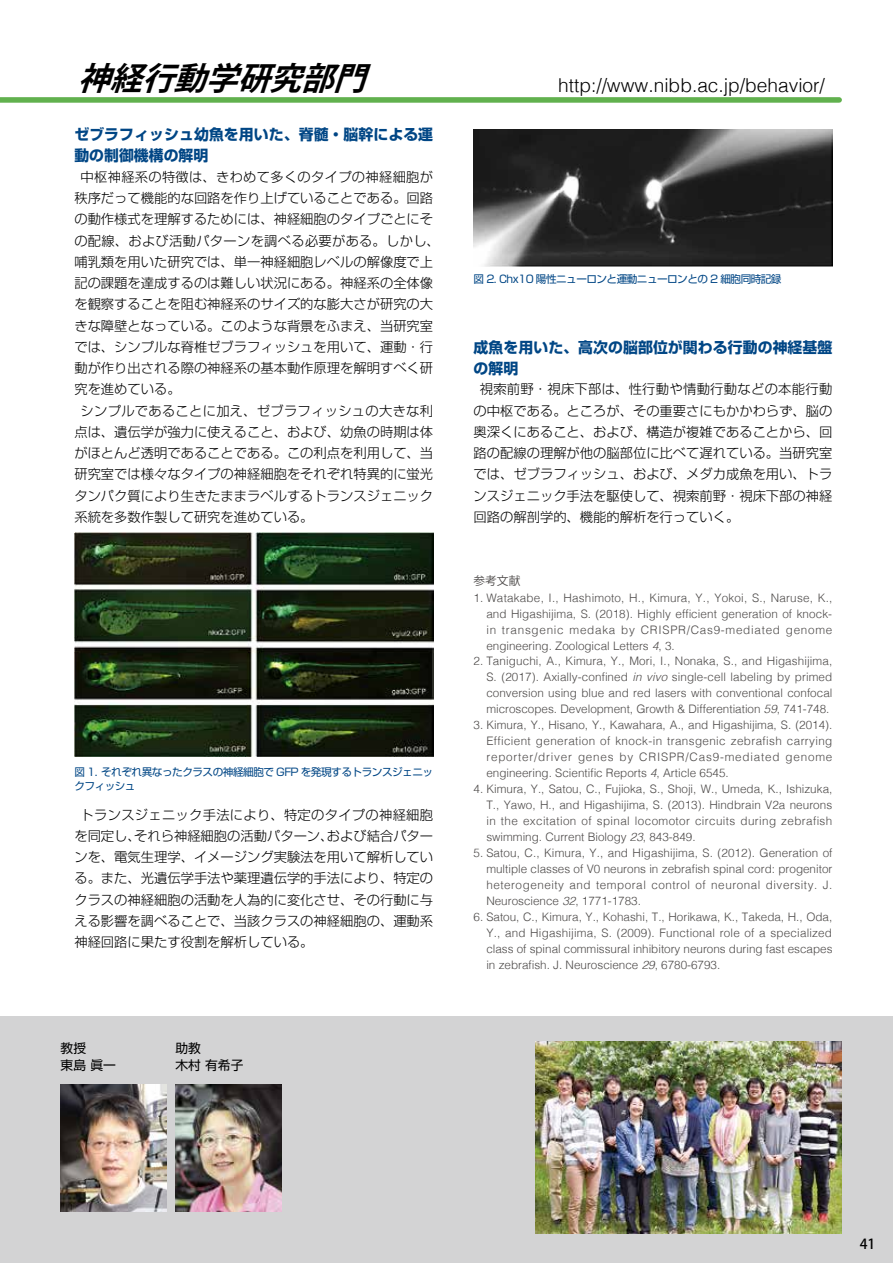
<style>
.page{position:relative;width:893px;height:1263px;background:#fff}
.page>*{position:absolute;margin:0;border:0;box-sizing:border-box;transform-origin:0 0}
.t1{font:italic 700 31.95px "Koz Go Pro";color:#000}
.t2{font:300 19.2px "Helvetica";color:#000}
.t3{font:700 14.85px/21.3px "Shin Go Pro";letter-spacing:.005em;color:#004685}
.t4{font:500 13.8px "Koz Go Pro";color:#000}
.t5{font:300 13.35px/21.3px "Shin Go Pro";color:#000;text-align:justify}
.t6{font:300 13.35px "Shin Go Pro";letter-spacing:.02em;color:#000}
.t7{font:12.75px/17px "Shin Go Pro";color:#000}
.t8{font:300 11.7px/15.9px "Helvetica";color:#4c4948;text-align:justify}
.t9{font:11.7px "Koz Go Pro";color:#4c4948}
.t10{font:10.65px/13.8px "Shin Go Pro";letter-spacing:-.05em;color:#004685}
.s1{font-style:italic}
</style>
<div class="page">
<div style="left:0;top:97px;width:839px;height:6px;background:#61b14e"></div>
<div style="left:0;top:1016px;width:893px;height:247px;background:#d3d3d4"></div>
<img style="left:536px;top:1042px;width:306px;height:191px">
<img style="left:61px;top:1084px;width:106px;height:128px">
<img style="left:74px;top:532px;width:359px;height:224px">
<img style="left:474px;top:129px;width:358px;height:137px">
<img style="left:175px;top:1084px;width:107px;height:128px">
<h1 class="t1" style="left:78px;top:57px;width:303px">神経行動学研究部門</h1>
<p class="t3" style="left:74px;top:122px;width:360px">ゼブラフィッシュ幼魚を用いた、脊髄・脳幹による運動の制御機構の解明</p>
<p class="t6" style="left:81px;top:166px;width:354px">中枢神経系の特徴は、きわめて多くのタイプの神経細胞が</p>
<p class="t5" style="left:74px;top:186px;width:360px">秩序だって機能的な回路を作り上げていることである。回路</p>
<p class="t5" style="left:74px;top:207px;width:360px">の動作様式を理解するためには、神経細胞のタイプごとにそ</p>
<p class="t6" style="left:74px;top:230px;width:367px">の配線、および活動パターンを調べる必要がある。しかし、</p>
<p class="t5" style="left:74px;top:249px;width:360px">哺乳類を用いた研究では、単一神経細胞レベルの解像度で上</p>
<p class="t5" style="left:74px;top:271px;width:360px">記の課題を達成するのは難しい状況にある。神経系の全体像</p>
<p class="t5" style="left:74px;top:292px;width:360px">を観察することを阻む神経系のサイズ的な膨大さが研究の大</p>
<p class="t5" style="left:74px;top:313px;width:360px">きな障壁となっている。このような背景をふまえ、当研究室</p>
<p class="t5" style="left:74px;top:335px;width:360px">では、シンプルな脊椎ゼブラフィッシュを用いて、運動・行</p>
<p class="t5" style="left:74px;top:356px;width:360px">動が作り出される際の神経系の基本動作原理を解明すべく研</p>
<p class="t5" style="left:74px;top:377px;width:108px">究を進めている。</p>
<p class="t6" style="left:81px;top:400px;width:354px">シンプルであることに加え、ゼブラフィッシュの大きな利</p>
<p class="t5" style="left:74px;top:420px;width:360px">点は、遺伝学が強力に使えること、および、幼魚の時期は体</p>
<p class="t5" style="left:74px;top:441px;width:360px">がほとんど透明であることである。この利点を利用して、当</p>
<p class="t5" style="left:74px;top:462px;width:360px">研究室では様々なタイプの神経細胞をそれぞれ特異的に蛍光</p>
<p class="t5" style="left:74px;top:483px;width:360px">タンパク質により生きたままラベルするトランスジェニック</p>
<p class="t5" style="left:74px;top:505px;width:241px">系統を多数作製して研究を進めている。</p>
<p class="t10" style="left:74px;top:764px;width:360px">図 1. それぞれ異なったクラスの神経細胞で GFP を発現するトランスジェニックフィッシュ</p>
<p class="t5" style="left:74px;top:802px;width:360px;text-indent:6px">トランスジェニック手法により、特定のタイプの神経細胞を同定し、それら神経細胞の活動パターン、および結合パターンを、電気生理学、イメージング実験法を用いて解析している。また、光遺伝学手法や薬理遺伝学的手法により、特定のクラスの神経細胞の活動を人為的に変化させ、その行動に与える影響を調べることで、当該クラスの神経細胞の、運動系神経回路に果たす役割を解析している。</p>
<p class="t7" style="left:61px;top:1038px;width:57px">教授<br>東島眞一</p>
<p class="t7" style="left:175px;top:1038px;width:70px">助教<br>木村有希子</p>
<h2 class="t2" style="left:558px;top:69px;width:268px">http://www.nibb.ac.jp/behavior/</h2>
<p class="t10" style="left:474px;top:271px;width:309px">図 2. Chx10 陽性ニューロンと運動ニューロンとの 2 細胞同時記録</p>
<p class="t3" style="left:474px;top:335px;width:360px">成魚を用いた、高次の脳部位が関わる行動の神経基盤の解明</p>
<p class="t5" style="left:474px;top:377px;width:360px;text-indent:6px">視索前野・視床下部は、性行動や情動行動などの本能行動の中枢である。ところが、その重要さにもかかわらず、脳の奥深くにあること、および、構造が複雑であることから、回路の配線の理解が他の脳部位に比べて遅れている。当研究室では、ゼブラフィッシュ、および、メダカ成魚を用い、トランスジェニック手法を駆使して、視索前野・視床下部の神経回路の解剖学的、機能的解析を行っていく。</p>
<p class="t9" style="left:474px;top:573px;width:48px">参考文献</p>
<p class="t8" style="left:486px;top:589px;width:348px;text-indent:-13px">1. Watakabe, I., Hashimoto, H., Kimura, Y., Yokoi, S., Naruse, K., and Higashijima, S. (2018). Highly efficient generation of knock&shy;in transgenic medaka by CRISPR/Cas9-mediated genome engineering. Zoological Letters <span class="s1">4</span>, 3.</p>
<p class="t8" style="left:486px;top:652px;width:348px;text-indent:-13px">2. Taniguchi, A., Kimura, Y., Mori, I., Nonaka, S., and Higashijima, S. (2017). Axially-confined <span class="s1">in vivo</span> single-cell labeling by primed conversion using blue and red lasers with conventional confocal microscopes. Development, Growth &amp; Differentiation <span class="s1">59</span>, 741-748.</p>
<p class="t8" style="left:486px;top:716px;width:348px;text-indent:-13px">3. Kimura, Y., Hisano, Y., Kawahara, A., and Higashijima, S. (2014).<br>Efficient generation of knock-in transgenic zebrafish carrying reporter/driver genes by CRISPR/Cas9-mediated genome engineering. Scientific Reports <span class="s1">4</span>, Article 6545.</p>
<p class="t8" style="left:486px;top:780px;width:348px;text-indent:-13px">4. Kimura, Y., Satou, C., Fujioka, S., Shoji, W., Umeda, K., Ishizuka, T., Yawo, H., and Higashijima, S. (2013). Hindbrain V2a neurons in the excitation of spinal locomotor circuits during zebrafish swimming. Current Biology <span class="s1">23</span>, 843-849.</p>
<p class="t8" style="left:486px;top:844px;width:348px;text-indent:-13px">5. Satou, C., Kimura, Y., and Higashijima, S. (2012). Generation of multiple classes of V0 neurons in zebrafish spinal cord: progenitor heterogeneity and temporal control of neuronal diversity. J.<br>Neuroscience <span class="s1">32</span>, 1771-1783.</p>
<p class="t8" style="left:486px;top:908px;width:348px;text-indent:-13px">6. Satou, C., Kimura, Y., Kohashi, T., Horikawa, K., Takeda, H., Oda, Y., and Higashijima, S. (2009). Functional role of a specialized class of spinal commissural inhibitory neurons during fast escapes in zebrafish. J. Neuroscience <span class="s1">29</span>, 6780-6793.</p>
<p class="t4" style="left:860px;top:1235px;width:17px">41</p>
</div>
